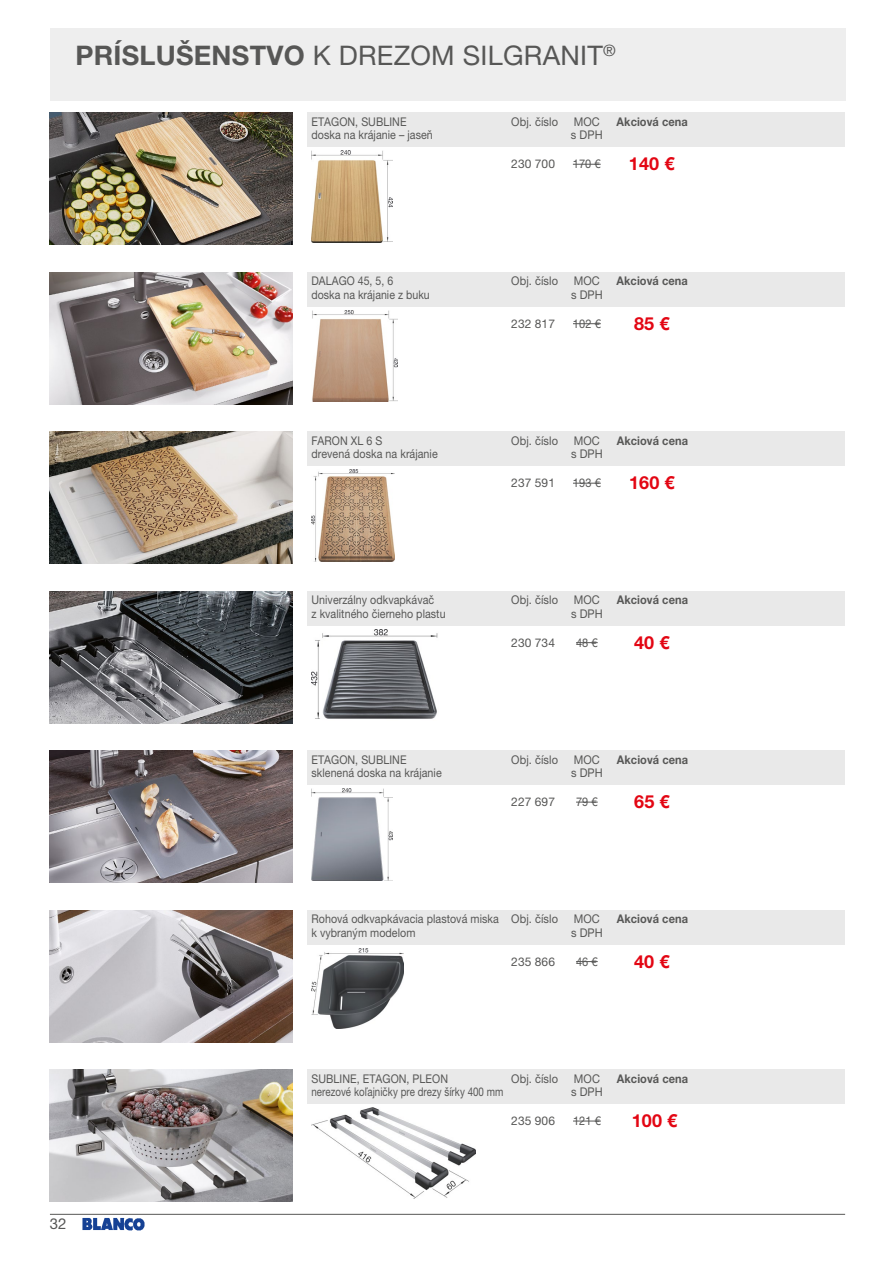
<style>
.page{position:relative;width:893px;height:1263px;background:#fff}
.page>*{position:absolute;margin:0;border:0;box-sizing:border-box;transform-origin:0 0}
.t1{font:27px "Helvetica Neue LT Pro";letter-spacing:.01em;color:#575756}
.t2{font:700 18px "Helvetica Neue LT Pro";letter-spacing:.005em;color:#e30613}
.t3{font:15px "Helvetica Neue LT Pro";color:#575756}
.t4{font:12px/13.5px "Helvetica Neue LT Pro";letter-spacing:.005em;color:#575756;scale:.89 1}
.t5{font:12px/13.5px "Helvetica Neue LT Pro";letter-spacing:.005em;color:#575756;scale:.92 1}
.t6{font:700 12px "Helvetica Neue LT Pro";letter-spacing:.005em;color:#575756;scale:.92 1}
.t7{font:12px "Helvetica Neue LT Pro";letter-spacing:.005em;color:#575756}
.t8{font:12px/13.5px "Helvetica Neue LT Pro";letter-spacing:.005em;color:#575756;scale:.88 1}
.s1{font-weight:700}
</style>
<div class="page">
<hr style="left:50px;top:1214px;width:795px;height:1px;background:#575756">
<img style="left:82px;top:1217px;width:63px;height:14px">
<img style="left:50px;top:751px;width:242px;height:132px">
<div style="left:307px;top:751px;width:538px;height:34px;background:#e9e9e9"></div>
<svg style="left:576px;top:802px;width:22px;height:1px"></svg>
<img style="left:312px;top:788px;width:80px;height:92px">
<img style="left:50px;top:1070px;width:242px;height:131px">
<div style="left:307px;top:1070px;width:538px;height:34px;background:#e9e9e9"></div>
<svg style="left:573px;top:1121px;width:28px;height:1px"></svg>
<img style="left:312px;top:1107px;width:163px;height:91px">
<img style="left:50px;top:910px;width:242px;height:132px">
<div style="left:307px;top:910px;width:538px;height:34px;background:#e9e9e9"></div>
<svg style="left:576px;top:961px;width:22px;height:1px"></svg>
<img style="left:312px;top:948px;width:92px;height:80px">
<img style="left:50px;top:113px;width:242px;height:132px">
<div style="left:307px;top:113px;width:538px;height:34px;background:#e9e9e9"></div>
<svg style="left:573px;top:164px;width:28px;height:1px"></svg>
<img style="left:312px;top:151px;width:80px;height:91px">
<img style="left:50px;top:272px;width:242px;height:132px">
<div style="left:307px;top:272px;width:538px;height:34px;background:#e9e9e9"></div>
<svg style="left:573px;top:323px;width:28px;height:1px"></svg>
<img style="left:312px;top:310px;width:85px;height:92px">
<img style="left:50px;top:432px;width:242px;height:132px">
<div style="left:307px;top:432px;width:538px;height:34px;background:#e9e9e9"></div>
<svg style="left:573px;top:483px;width:28px;height:1px"></svg>
<img style="left:312px;top:470px;width:83px;height:91px">
<div style="left:307px;top:591px;width:538px;height:34px;background:#e9e9e9"></div>
<svg style="left:576px;top:642px;width:22px;height:1px"></svg>
<img style="left:312px;top:629px;width:126px;height:90px">
<img style="left:50px;top:591px;width:242px;height:132px">
<div style="left:50px;top:28px;width:795px;height:72px;background:#eee"></div>
<p class="t1" style="left:75px;top:39px;width:542px"><span class="s1">PRÍSLUŠENSTVO</span> K DREZOM SILGRANIT<sup>®</sup></p>
<p class="t4" style="left:311px;top:115px;width:138px">ETAGON, SUBLINE doska na krájanie – jaseň</p>
<p class="t5" style="left:511px;top:115px;width:52px">Obj. číslo</p>
<p class="t5" style="left:571px;top:115px;width:36px">MOC s DPH</p>
<p class="t6" style="left:617px;top:114px;width:79px">Akciová cena</p>
<p class="t7" style="left:511px;top:157px;width:45px">230 700</p>
<p class="t5" style="left:573px;top:157px;width:32px">170 €</p>
<p class="t2" style="left:629px;top:153px;width:47px">140 €</p>
<p class="t8" style="left:311px;top:274px;width:136px">DALAGO 45, 5, 6<br>doska na krájanie z buku</p>
<p class="t5" style="left:511px;top:274px;width:52px">Obj. číslo</p>
<p class="t5" style="left:571px;top:274px;width:36px">MOC s DPH</p>
<p class="t6" style="left:617px;top:273px;width:79px">Akciová cena</p>
<p class="t7" style="left:511px;top:316px;width:45px">232 817</p>
<p class="t5" style="left:573px;top:316px;width:32px">102 €</p>
<p class="t2" style="left:634px;top:312px;width:37px">85 €</p>
<p class="t4" style="left:311px;top:433px;width:143px">FARON XL 6 S<br>drevená doska na krájanie</p>
<p class="t5" style="left:511px;top:433px;width:52px">Obj. číslo</p>
<p class="t5" style="left:571px;top:433px;width:36px">MOC s DPH</p>
<p class="t6" style="left:617px;top:433px;width:79px">Akciová cena</p>
<p class="t7" style="left:511px;top:476px;width:45px">237 591</p>
<p class="t5" style="left:573px;top:476px;width:32px">193 €</p>
<p class="t2" style="left:629px;top:472px;width:47px">160 €</p>
<p class="t4" style="left:311px;top:593px;width:152px">Univerzálny odkvapkávač<br>z kvalitného čierneho plastu</p>
<p class="t5" style="left:511px;top:593px;width:52px">Obj. číslo</p>
<p class="t5" style="left:571px;top:593px;width:36px">MOC s DPH</p>
<p class="t6" style="left:617px;top:592px;width:79px">Akciová cena</p>
<p class="t7" style="left:511px;top:635px;width:45px">230 734</p>
<p class="t5" style="left:576px;top:635px;width:25px">48 €</p>
<p class="t2" style="left:634px;top:631px;width:37px">40 €</p>
<p class="t4" style="left:311px;top:752px;width:148px">ETAGON, SUBLINE sklenená doska na krájanie</p>
<p class="t5" style="left:511px;top:752px;width:52px">Obj. číslo</p>
<p class="t5" style="left:571px;top:752px;width:36px">MOC s DPH</p>
<p class="t6" style="left:617px;top:752px;width:79px">Akciová cena</p>
<p class="t7" style="left:511px;top:795px;width:45px">227 697</p>
<p class="t5" style="left:576px;top:795px;width:25px">79 €</p>
<p class="t2" style="left:634px;top:791px;width:37px">65 €</p>
<p class="t3" style="left:50px;top:1215px;width:18px">32</p>
<p class="t4" style="left:311px;top:912px;width:212px">Rohová odkvapkávacia plastová miska k vybraným modelom</p>
<p class="t5" style="left:511px;top:912px;width:52px">Obj. číslo</p>
<p class="t5" style="left:571px;top:912px;width:36px">MOC s DPH</p>
<p class="t6" style="left:617px;top:911px;width:79px">Akciová cena</p>
<p class="t7" style="left:511px;top:954px;width:45px">235 866</p>
<p class="t5" style="left:576px;top:954px;width:25px">46 €</p>
<p class="t2" style="left:634px;top:950px;width:37px">40 €</p>
<p class="t4" style="left:311px;top:1071px;width:217px">SUBLINE, ETAGON, PLEON<br>nerezové koľajničky pre drezy šírky 400 mm</p>
<p class="t5" style="left:511px;top:1071px;width:52px">Obj. číslo</p>
<p class="t5" style="left:571px;top:1071px;width:36px">MOC s DPH</p>
<p class="t6" style="left:617px;top:1071px;width:79px">Akciová cena</p>
<p class="t7" style="left:511px;top:1113px;width:45px">235 906</p>
<p class="t5" style="left:573px;top:1114px;width:32px">121 €</p>
<p class="t2" style="left:632px;top:1110px;width:47px">100 €</p>
</div>
